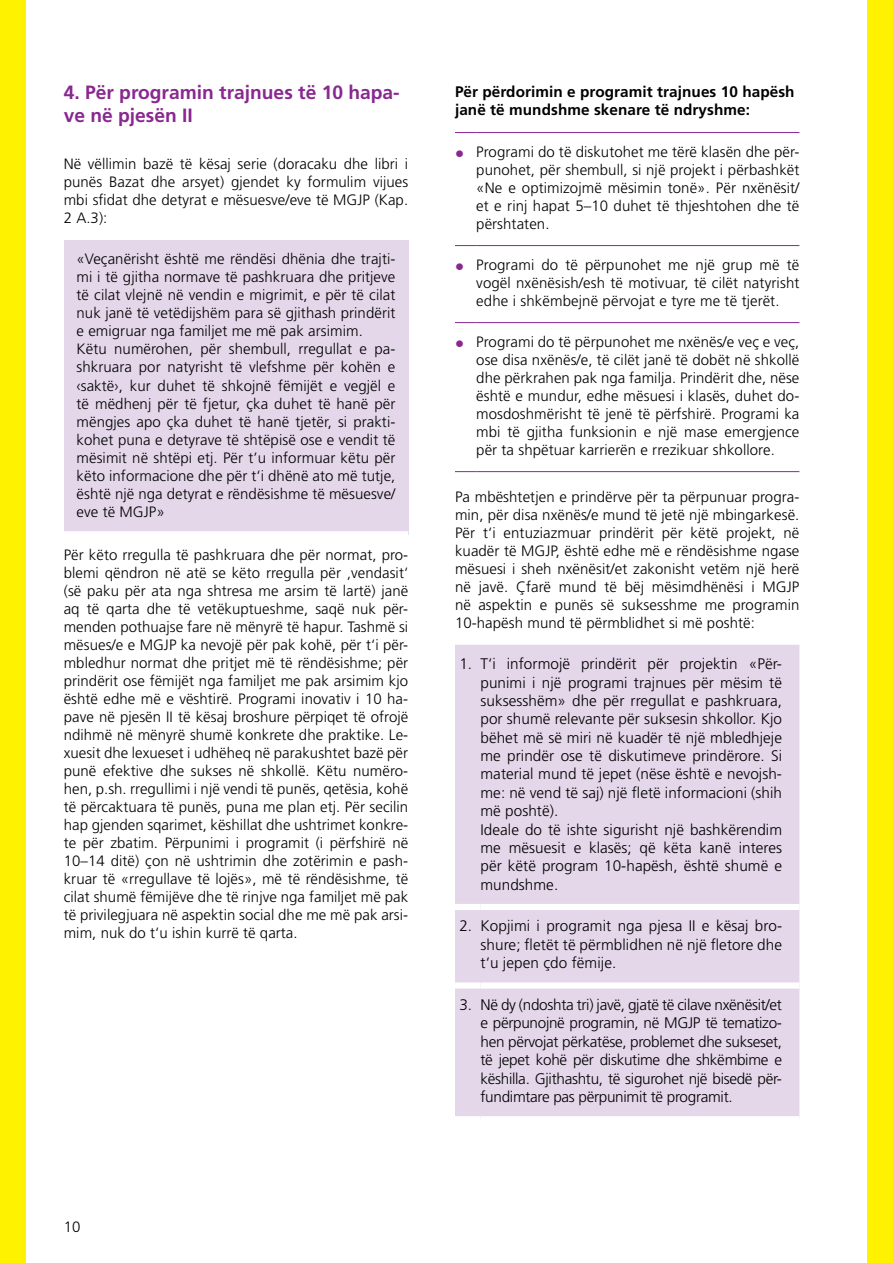
<style>
.page{position:relative;width:893px;height:1263px;background:#fff}
.page>*{position:absolute;margin:0;border:0;box-sizing:border-box;transform-origin:0 0}
.t1{font:700 19.2px/23.1px "Frutiger LT Pro";color:#892890}
.t2{font:300 15.3px/18.3px "Frutiger LT Pro";letter-spacing:.005em;color:#000;text-align:justify}
.t3{font:700 15.3px/18.3px "Frutiger";letter-spacing:.005em;color:#000}
.t4{font:300 15px/18px "Frutiger LT Pro";letter-spacing:.005em;color:#000;text-align:justify}
.t5{font:300 15px "Frutiger";color:#000}
.s1{font-size:15.3px}
.s2{font-family:"Frutiger LT";font-weight:900;font-size:18px;color:#892890}
</style>
<div class="page">
<div style="left:64px;top:240px;width:344px;height:294px;background:#e4d7ea"></div>
<div style="left:64px;top:531px;width:344px;height:6px;background:#fff"></div>
<svg style="left:455px;top:132px;width:21px;height:1px"></svg>
<hr style="left:476px;top:132px;width:323px;height:1px;background:#892890">
<svg style="left:455px;top:245px;width:21px;height:1px"></svg>
<hr style="left:476px;top:245px;width:323px;height:1px;background:#892890">
<svg style="left:455px;top:322px;width:21px;height:1px"></svg>
<hr style="left:476px;top:322px;width:323px;height:1px;background:#892890">
<svg style="left:455px;top:471px;width:21px;height:1px"></svg>
<hr style="left:476px;top:471px;width:323px;height:1px;background:#892890">
<div style="left:455px;top:645px;width:344px;height:471px;background:#e4d7ea"></div>
<div style="left:455px;top:904px;width:25px;height:6px;background:#fff"></div>
<div style="left:480px;top:904px;width:319px;height:6px;background:#fff"></div>
<div style="left:455px;top:982px;width:25px;height:6px;background:#fff"></div>
<div style="left:480px;top:982px;width:319px;height:6px;background:#fff"></div>
<div style="left:0;top:0;width:26px;height:1263px;background:#fff200"></div>
<div style="left:867px;top:0;width:26px;height:1263px;background:#fff200"></div>
<p class="t1" style="left:64px;top:81px;width:337px">4. Për programin trajnues të 10 hapa&shy;ve në pjesën II</p>
<p class="t4" style="left:64px;top:155px;width:346px">Në vëllimin bazë të kësaj serie (doracaku dhe libri i punës Bazat dhe arsyet) gjendet ky formulim vijues mbi sfidat dhe detyrat e mësuesve/eve të MGJP (Kap.<br>2 A.3):</p>
<p class="t4" style="left:77px;top:250px;width:320px;text-align:left">«Veçanërisht është me rëndësi dhënia dhe trajti&shy;mi i të gjitha normave të pashkruara dhe pritjeve të cilat vlejnë në vendin e migrimit, e për të cilat nuk janë të vetëdijshëm para së gjithash prindërit e emigruar nga familjet me më pak arsimim.<br>Këtu numërohen, për shembull, rregullat e pa&shy;shkruara por natyrisht të vlefshme për kohën e <span class="s1">‹</span>saktë›, kur duhet të shkojnë fëmijët e vegjël e të mëdhenj për të fjetur, çka duhet të hanë për mëngjes apo çka duhet të hanë tjetër, si prakti&shy;kohet puna e detyrave të shtëpisë ose e vendit të mësimit në shtëpi etj. Për t’u informuar këtu për këto informacione dhe për t‘i dhënë ato më tutje, është një nga detyrat e rëndësishme të mësuesve/ eve të MGJP<span class="s1">»</span></p>
<p class="t4" style="left:64px;top:546px;width:346px">Për këto rregulla të pashkruara dhe për normat, pro&shy;blemi qëndron në atë se këto rregulla për ‚vendasit‘ (së paku për ata nga shtresa me arsim të lartë) janë aq të qarta dhe të vetëkuptueshme, saqë nuk për&shy;menden pothuajse fare në mënyrë të hapur. Tashmë si mësues/e e MGJP ka nevojë për pak kohë, për t‘i për&shy;mbledhur normat dhe pritjet më të rëndësishme; për prindërit ose fëmijët nga familjet me pak arsimim kjo është edhe më e vështirë. Programi inovativ i 10 ha&shy;pave në pjesën II të kësaj broshure përpiqet të ofrojë ndihmë në mënyrë shumë konkrete dhe praktike. Le&shy;xuesit dhe lexueset i udhëheq në parakushtet bazë për punë efektive dhe sukses në shkollë. Këtu numëro&shy;hen, p.sh. rregullimi i një vendi të punës, qetësia, kohë të përcaktuara të punës, puna me plan etj. Për secilin hap gjenden sqarimet, këshillat dhe ushtrimet konkre&shy;te për zbatim. Përpunimi i programit (i përfshirë në 10–14 ditë) çon në ushtrimin dhe zotërimin e pash&shy;kruar të «rregullave të lojës», më të rëndësishme, të cilat shumë fëmijëve dhe të rinjve nga familjet më pak të privilegjuara në aspektin social dhe me më pak arsi&shy;mim, nuk do t‘u ishin kurrë të qarta.</p>
<p class="t5" style="left:64px;top:1218px;width:18px">10</p>
<p class="t3" style="left:455px;top:82px;width:341px">Për përdorimin e programit trajnues 10 hapësh janë të mundshme skenare të ndryshme:</p>
<p class="t4" style="left:476px;top:142px;width:325px;text-indent:-21px"><span class="s2">•</span> Programi do të diskutohet me tërë klasën dhe për&shy;punohet, për shembull, si një projekt i përbashkët «Ne e optimizojmë mësimin tonë». Për nxënësit/ et e rinj hapat 5–10 duhet të thjeshtohen dhe të përshtaten.</p>
<p class="t4" style="left:476px;top:255px;width:325px;text-indent:-21px"><span class="s2">•</span> Programi do të përpunohet me një grup më të vogël nxënësish/esh të motivuar, të cilët natyrisht edhe i shkëmbejnë përvojat e tyre me të tjerët.</p>
<p class="t4" style="left:476px;top:332px;width:325px;text-indent:-21px"><span class="s2">•</span> Programi do të përpunohet me nxënës/e veç e veç, ose disa nxënës/e, të cilët janë të dobët në shkollë dhe përkrahen pak nga familja. Prindërit dhe, nëse është e mundur, edhe mësuesi i klasës, duhet do&shy;mosdoshmërisht të jenë të përfshirë. Programi ka mbi të gjitha funksionin e një mase emergjence për ta shpëtuar karrierën e rrezikuar shkollore.</p>
<p class="t4" style="left:455px;top:488px;width:346px">Pa mbështetjen e prindërve për ta përpunuar progra&shy;min, për disa nxënës/e mund të jetë një mbingarkesë.<br>Për t‘i entuziazmuar prindërit për këtë projekt, në kuadër të MGJP, është edhe më e rëndësishme ngase mësuesi i sheh nxënësit/et zakonisht vetëm një herë në javë. Çfarë mund të bëj mësimdhënësi i MGJP në aspektin e punës së suksesshme me programin 10-hapësh mund të përmblidhet si më poshtë:</p>
<p class="t2" style="left:480px;top:655px;width:303px;text-align:left;text-indent:-21px">1. T‘i informojë prindërit për projektin «Për&shy;punimi i një programi trajnues për mësim të suksesshëm» dhe për rregullat e pashkruara, por shumë relevante për suksesin shkollor. Kjo bëhet më së miri në kuadër të një mbledhjeje me prindër ose të diskutimeve prindërore. Si material mund të jepet (nëse është e nevojsh&shy;me: në vend të saj) një fletë informacioni (shih më poshtë).<br>Ideale do të ishte sigurisht një bashkërendim me mësuesit e klasës; që këta kanë interes për këtë program 10-hapësh, është shumë e mundshme.</p>
<p class="t2" style="left:480px;top:917px;width:303px;text-indent:-21px">2. Kopjimi i programit nga pjesa II e kësaj bro&shy;shure; fletët të përmblidhen në një fletore dhe t‘u jepen çdo fëmije.</p>
<p class="t2" style="left:480px;top:996px;width:303px;text-indent:-21px">3. Në dy (ndoshta tri) javë, gjatë të cilave nxënësit/et e përpunojnë programin, në MGJP të tematizo&shy;hen përvojat përkatëse, problemet dhe sukseset, të jepet kohë për diskutime dhe shkëmbime e këshilla. Gjithashtu, të sigurohet një bisedë për&shy;fundimtare pas përpunimit të programit.</p>
</div>
